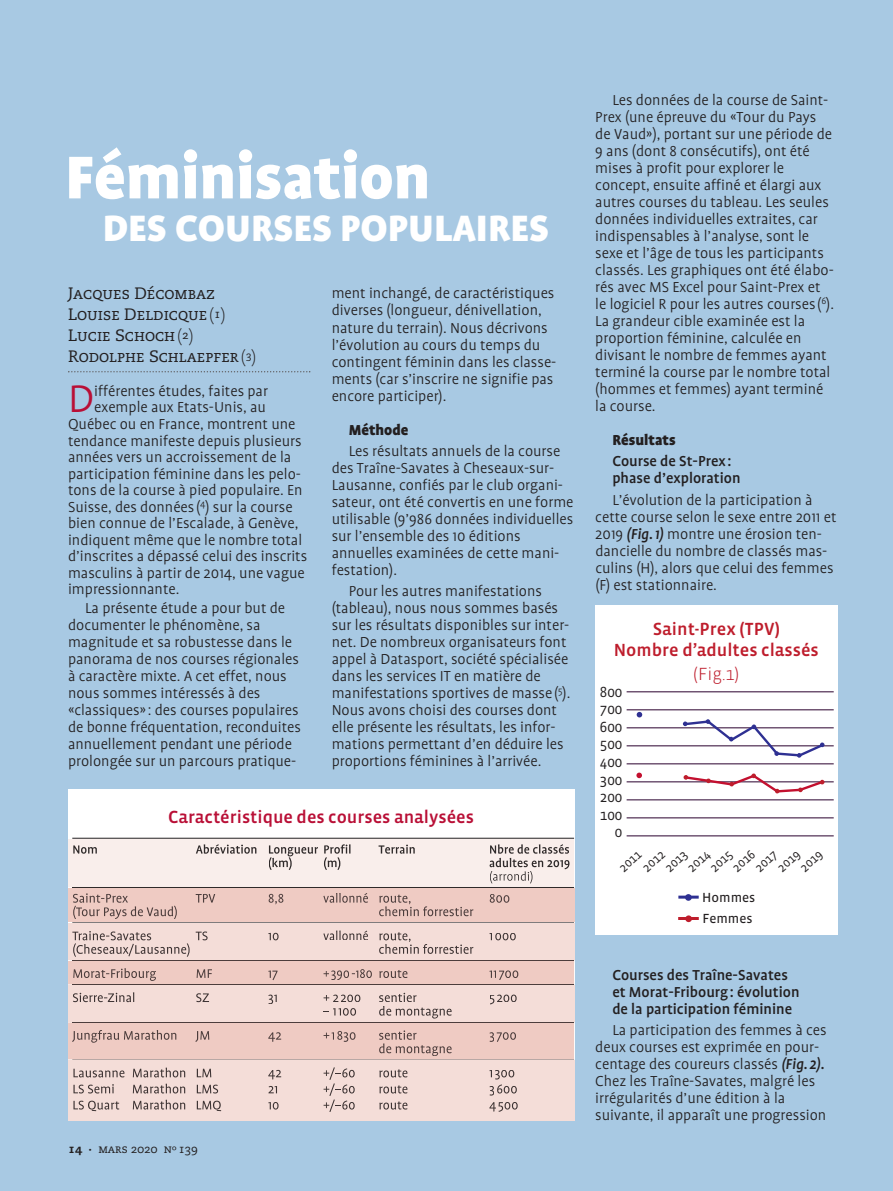
<style>
.page{position:relative;width:893px;height:1191px;background:#a8c9e3}
.page>*{position:absolute;margin:0;border:0;box-sizing:border-box;transform-origin:0 0}
.t1{font:900 69px "Profile";color:#fff}
.t2{font:300 43.95px "Profile";color:#b90f36}
.t3{font:900 42px "Profile";color:#fff}
.t4{font:18px/21px "Vista Sans Med";color:#be1d2c;text-align:center}
.t5{font:18px "Vista Sans Med";color:#b90f36}
.t6{font:300 18px "Vista Sans";color:#be1d2c}
.t7{font:300 16.5px/17px "Profile";color:#231f20}
.t8{font:500 16.5px/17px "Profile";color:#231f20}
.t9{font:16.5px/21.3px "Caecilia Roman SC";color:#231f20}
.t10{font:900 16.5px "Profile";color:#231f20}
.t11{font:15px/17.5px "Vista Sans";color:#231f20;text-align:right}
.t12{font:13.5px "Vista Sans Reg";color:#231f20}
.t13{font:12.75px "Vista Sans";color:#231f20}
.t14{font:12px "Caecilia Roman SC";color:#231f20}
.s1{font-family:"Caecilia Light Os F"}
.s2{font-size:12px}
.s3{font-family:"Caecilia Heavy SC"}
.s4{font-weight:500;font-style:italic}
</style>
<div class="page">
<svg style="left:68px;top:371px;width:242px;height:1px"></svg>
<div style="left:68px;top:789px;width:506px;height:331px;background:#fff"></div>
<hr style="left:72px;top:837px;width:502px;height:1px;background:#231f20">
<hr style="left:72px;top:922px;width:502px;height:1px;background:#231f20">
<hr style="left:72px;top:1059px;width:502px;height:1px;background:#231f20">
<div style="left:595px;top:605px;width:243px;height:329px;background:#fff"></div>
<hr style="left:627px;top:691px;width:207px;height:1px;background:#2a002e">
<hr style="left:627px;top:709px;width:207px;height:1px;background:#2a002e">
<hr style="left:627px;top:727px;width:207px;height:1px;background:#2a002e">
<hr style="left:627px;top:745px;width:207px;height:1px;background:#2a002e">
<hr style="left:627px;top:763px;width:207px;height:1px;background:#2a002e">
<hr style="left:627px;top:781px;width:207px;height:1px;background:#2a002e">
<hr style="left:627px;top:799px;width:207px;height:1px;background:#2a002e">
<hr style="left:627px;top:817px;width:207px;height:1px;background:#2a002e">
<hr style="left:627px;top:835px;width:207px;height:1px;background:#2a002e">
<svg style="left:636px;top:772px;width:6px;height:6px"></svg>
<svg style="left:682px;top:773px;width:144px;height:21px"></svg>
<svg style="left:637px;top:712px;width:5px;height:5px"></svg>
<svg style="left:682px;top:719px;width:144px;height:39px"></svg>
<svg style="left:685px;top:915px;width:7px;height:7px"></svg>
<hr style="left:678px;top:917px;width:21px;height:3px;background:#be1d2c">
<div style="left:685px;top:894px;width:7px;height:6px;background:#2e3092;border-radius:50%"></div>
<hr style="left:678px;top:895px;width:21px;height:3px;background:#2e3092">
<svg style="left:68px;top:839px;width:506px;height:48px;background:#ede2e0"></svg>
<hr style="left:72px;top:887px;width:502px;height:1px;background:#2f2a2a">
<div style="left:68px;top:888px;width:506px;height:34px;background:#efcbc3"></div>
<svg style="left:323px;top:893px;width:45px;height:9px"></svg>
<svg style="left:379px;top:894px;width:130px;height:10px"></svg>
<svg style="left:73px;top:893px;width:210px;height:26px"></svg>
<div style="left:68px;top:923px;width:506px;height:37px;background:#f4ddd8"></div>
<svg style="left:68px;top:930px;width:506px;height:54px"></svg>
<hr style="left:72px;top:984px;width:502px;height:1px;background:#4c3d3c">
<div style="left:68px;top:985px;width:506px;height:36px;background:#f4ddd8"></div>
<svg style="left:68px;top:992px;width:506px;height:67px"></svg>
<div style="left:68px;top:1060px;width:506px;height:60px;background:#f4ddd8"></div>
<svg style="left:73px;top:1067px;width:105px;height:10px"></svg>
<svg style="left:335px;top:1068px;width:72px;height:9px"></svg>
<svg style="left:73px;top:1083px;width:128px;height:10px"></svg>
<svg style="left:335px;top:1084px;width:72px;height:9px"></svg>
<svg style="left:489px;top:1070px;width:28px;height:25px"></svg>
<svg style="left:73px;top:1099px;width:112px;height:12px"></svg>
<svg style="left:335px;top:1100px;width:72px;height:9px"></svg>
<svg style="left:489px;top:1102px;width:29px;height:9px"></svg>
<h1 class="t1" style="left:65px;top:152px;width:367px">Féminisation</h1>
<h3 class="t3" style="left:103px;top:212px;width:448px">DES COURSES POPULAIRES</h3>
<p class="t9" style="left:68px;top:283px;width:190px">Jacques Décombaz<br>Louise Deldicque<span class="s1">(</span><span class="s2">1</span><span class="s1">)<br></span>Lucie Schoch<span class="s1">(</span><span class="s2">2</span><span class="s1">)<br></span>Rodolphe Schlaepfer<span class="s1">(</span><sup>3</sup><span class="s1">)</span></p>
<h2 class="t2" style="left:68px;top:383px;width:28px">D</h2>
<p class="t7" style="left:94px;top:383px;width:175px">ifférentes études, faites par</p>
<p class="t7" style="left:94px;top:400px;width:173px">exemple aux Etats-Unis, au</p>
<p class="t7" style="left:68px;top:416px;width:229px">Québec ou en France, montrent une</p>
<p class="t7" style="left:68px;top:433px;width:235px">tendance manifeste depuis plusieurs</p>
<p class="t7" style="left:68px;top:449px;width:225px">années vers un accroissement de la</p>
<p class="t7" style="left:68px;top:466px;width:234px">participation féminine dans les pelo-</p>
<p class="t7" style="left:68px;top:482px;width:236px">tons de la course à pied populaire. En</p>
<p class="t7" style="left:68px;top:499px;width:226px">Suisse, des données(<sup>4</sup>) sur la course</p>
<p class="t7" style="left:68px;top:515px;width:232px">bien connue de l’Escalade, à Genève,</p>
<p class="t7" style="left:68px;top:532px;width:236px">indiquent même que le nombre total</p>
<p class="t7" style="left:68px;top:548px;width:241px">d’inscrites a dépassé celui des inscrits</p>
<p class="t7" style="left:68px;top:565px;width:238px">masculins à partir de 2014, une vague</p>
<p class="t7" style="left:68px;top:581px;width:113px">impressionnante.</p>
<p class="t7" style="left:68px;top:601px;width:234px;text-indent:17px">La présente étude a pour but de documenter le phénomène, sa magnitude et sa robustesse dans le panorama de nos courses régionales à caractère mixte. A cet effet, nous nous sommes intéressés à des «classiques»: des courses populaires de bonne fréquentation, reconduites annuellement pendant une période prolongée sur un parcours pratique-</p>
<p class="t7" style="left:332px;top:286px;width:226px">ment inchangé, de caractéristiques diverses (longueur, dénivellation, nature du terrain). Nous décrivons l’évolution au cours du temps du contingent féminin dans les classe&shy;ments (car s’inscrire ne signifie pas encore participer).</p>
<p class="t10" style="left:349px;top:423px;width:61px">Méthode</p>
<p class="t7" style="left:332px;top:443px;width:243px;text-indent:17px">Les résultats annuels de la course des Traîne-Savates à Cheseaux-sur-Lausanne, confiés par le club organi&shy;sateur, ont été convertis en une forme utilisable (9’986 données individuelles sur l’ensemble des 10 éditions annuelles examinées de cette mani&shy;festation).</p>
<p class="t7" style="left:332px;top:584px;width:240px;text-indent:17px">Pour les autres manifestations (tableau), nous nous sommes basés sur les résultats disponibles sur inter&shy;net. De nombreux organisateurs font appel à Datasport, société spécialisée dans les services IT en matière de manifestations sportives de masse(<sup>5</sup>).<br>Nous avons choisi des courses dont elle présente les résultats, les infor&shy;mations permettant d’en déduire les proportions féminines à l’arrivée.</p>
<p class="t5" style="left:168px;top:806px;width:307px">Caractéristique des courses analysées</p>
<p class="t14" style="left:68px;top:1143px;width:131px"><span class="s3">14 ·</span> mars 2020 nº 139</p>
<p class="t7" style="left:595px;top:92px;width:240px;text-indent:17px">Les données de la course de Saint-Prex (une épreuve du «Tour du Pays de Vaud»), portant sur une période de 9 ans (dont 8 consécutifs), ont été mises à profit pour explorer le concept, ensuite affiné et élargi aux autres courses du tableau. Les seules données individuelles extraites, car indispensables à l’analyse, sont le sexe et l’âge de tous les participants classés. Les graphiques ont été élabo&shy;rés avec MS Excel pour Saint-Prex et le logiciel R pour les autres courses(<sup>6</sup>).<br>La grandeur cible examinée est la proportion féminine, calculée en divisant le nombre de femmes ayant terminé la course par le nombre total (hommes et femmes) ayant terminé la course.</p>
<p class="t10" style="left:612px;top:434px;width:65px">Résultats</p>
<p class="t8" style="left:612px;top:454px;width:130px">Course de St-Prex: phase d’exploration</p>
<p class="t7" style="left:595px;top:492px;width:243px;text-indent:17px">L’évolution de la participation à cette course selon le sexe entre 2011 et 2019 <span class="s4">(Fig.1)</span> montre une érosion ten&shy;dancielle du nombre de classés mas&shy;culins (H), alors que celui des femmes (F) est stationnaire.</p>
<p class="t4" style="left:614px;top:618px;width:206px">Saint-Prex (TPV)<br>Nombre d’adultes classés</p>
<p class="t6" style="left:694px;top:663px;width:47px">(Fig.1)</p>
<p class="t11" style="left:600px;top:683px;width:24px">800<br>700<br>600<br>500<br>400<br>300<br>200<br>100<br>0</p>
<p class="t13" style="left:616px;top:863px;width:27px;rotate:-42deg">2011</p>
<p class="t13" style="left:639px;top:863px;width:27px;rotate:-42deg">2012</p>
<p class="t13" style="left:662px;top:863px;width:27px;rotate:-42deg">2013</p>
<p class="t13" style="left:684px;top:863px;width:27px;rotate:-42deg">2014</p>
<p class="t13" style="left:707px;top:863px;width:27px;rotate:-42deg">2015</p>
<p class="t13" style="left:729px;top:864px;width:27px;rotate:-42deg">2016</p>
<p class="t13" style="left:752px;top:864px;width:27px;rotate:-42deg">2017</p>
<p class="t13" style="left:774px;top:864px;width:27px;rotate:-42deg">2019</p>
<p class="t13" style="left:797px;top:864px;width:27px;rotate:-42deg">2019</p>
<p class="t12" style="left:702px;top:889px;width:55px">Hommes</p>
<p class="t12" style="left:702px;top:910px;width:52px">Femmes</p>
<p class="t8" style="left:612px;top:967px;width:189px">Courses des Traîne-Savates et Morat-Fribourg: évolution de la participation féminine</p>
<p class="t7" style="left:595px;top:1022px;width:233px;text-indent:17px">La participation des femmes à ces deux courses est exprimée en pour&shy;centage des coureurs classés <span class="s4">(Fig.2).<br></span>Chez les Traîne-Savates, malgré les irrégularités d’une édition à la suivante, il apparaît une progression</p>
</div>
